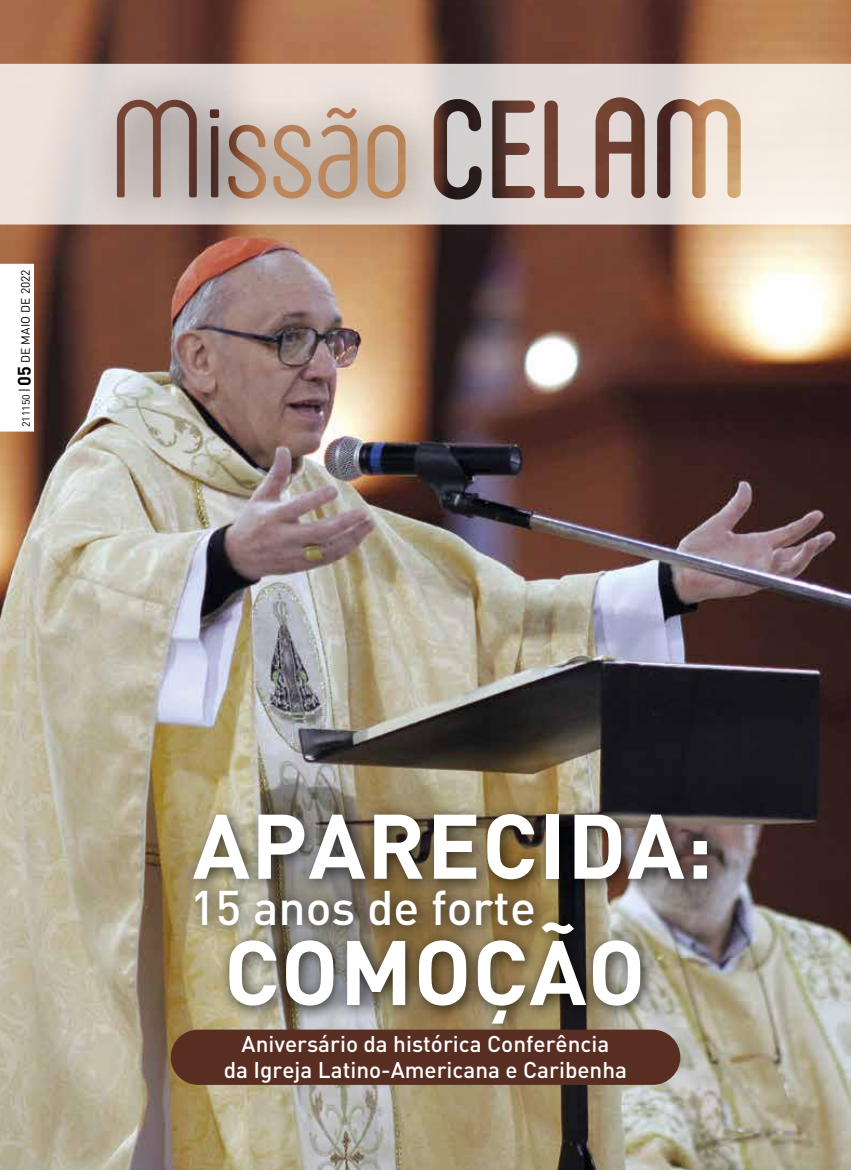
<style>
.page{position:relative;width:851px;height:1170px;background:#fff}
.page>*{position:absolute;margin:0;border:0;box-sizing:border-box;transform-origin:0 0}
.t1{font:700 90px/126.1px "DIN Pro";letter-spacing:.01em;color:#fff;text-align:center}
.t2{font:500 48px "DIN Pro";color:#fff}
.t3{font:500 22.5px/25.5px "DIN Pro";color:#fff;text-align:center}
.t4{font:12px "DIN Pro";letter-spacing:.01em;color:#000}
.t5{font:10.5px "DIN Pro";color:#000}
.s1{font-weight:700;font-size:18px}
</style>
<div class="page">
<img style="left:0;top:0;width:850px;height:1169px">
<svg style="left:0;top:64px;width:850px;height:160px;background:#d6c8c0"></svg>
<div style="left:0;top:264px;width:34px;height:167px;background:#fff"></div>
<div style="left:183px;top:802px;width:540px;height:94px;background:#000;opacity:.7"></div>
<div style="left:218px;top:911px;width:438px;height:129px;background:#000;opacity:.7"></div>
<div style="left:186px;top:878px;width:364px;height:63px;background:#000;opacity:.7"></div>
<div style="left:171px;top:1029px;width:509px;height:55px;background:#582e23;border-radius:28px"></div>
<div style="left:84px;top:69px;width:371px;height:177px;background:#000;opacity:.7"></div>
<img style="left:117px;top:100px;width:288px;height:98px">
<p class="t4" style="left:16px;top:363px;width:95px;rotate:-90deg">DE MAIO DE 2022</p>
<p class="t5" style="left:18px;top:427px;width:62px;rotate:-90deg">211150 <span class="s1">05</span></p>
<h1 class="t1" style="left:192px;top:772px;width:522px">APARECIDA:<br>COMOÇÃO</h1>
<h2 class="t2" style="left:190px;top:868px;width:347px">15 anos de forte</h2>
<p class="t3" style="left:224px;top:1028px;width:405px">Aniversário da histórica Conferência<br>da Igreja Latino-Americana e Caribenha</p>
</div>
